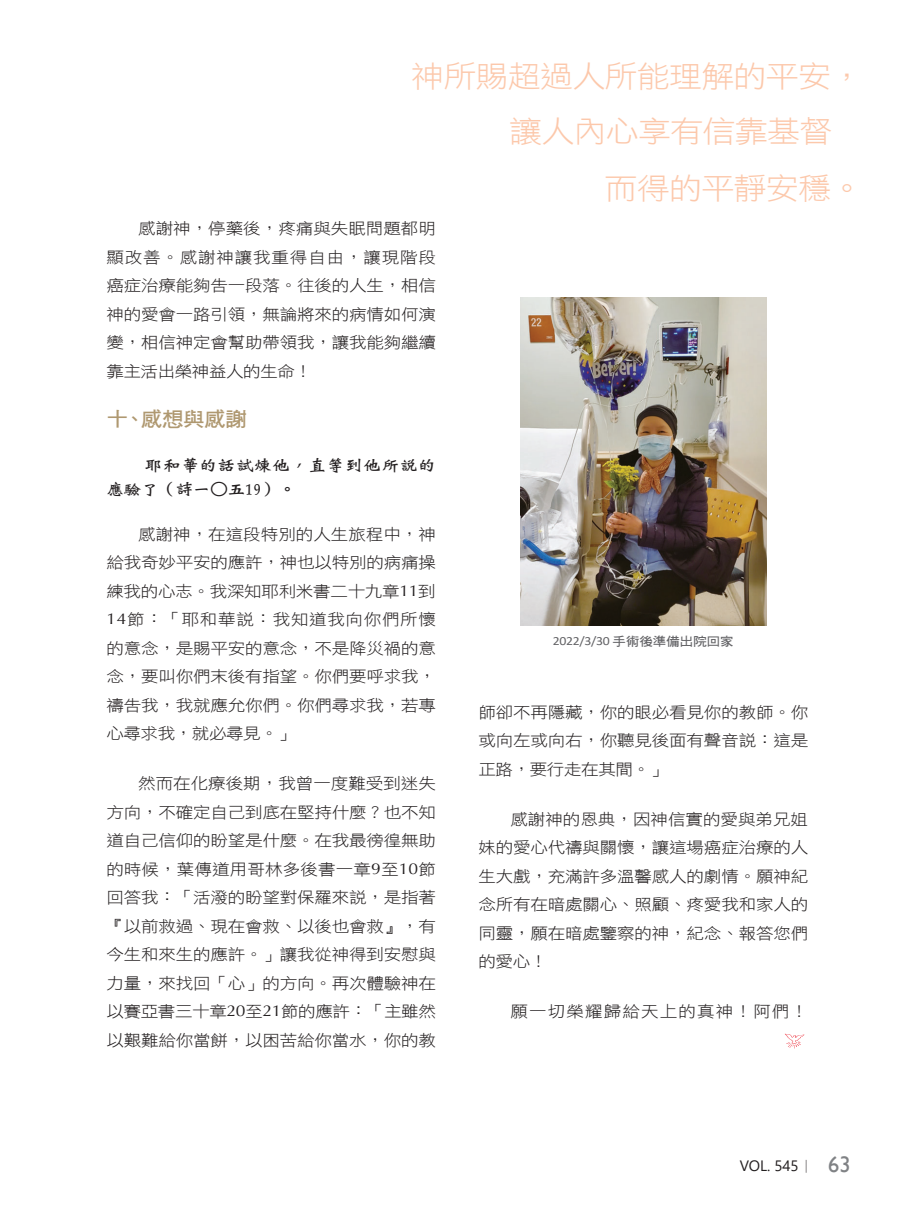
<style>
.page{position:relative;width:906px;height:1217px;background:#fff}
.page>*{position:absolute;margin:0;border:0;box-sizing:border-box;transform-origin:0 0}
.眉批{font:29.7px/55.3px "DF Li Hei W3 WIN BF";letter-spacing:-.025em;color:#fcc8ab;scale:1.11 1}
.大標{font:20.25px "DF Hei W7 WIN BF";letter-spacing:-.03em;color:#af9870;scale:1.08 1}
.Normal經文{font:16.2px/24px "DF Wei Bei W7 WIN BF";letter-spacing:.01em;color:#231f20;scale:1.11 1}
.t1{font:15.75px/28.5px "DF Hei W3 WIN BF";letter-spacing:-.01em;color:#231f20;text-align:justify;scale:1.11 1}
.t2{font:15.75px "DF Hei W3 WIN BF";letter-spacing:.065em;color:#231f20;scale:1.11 1}
.t3{font:15px "Segoe UI";color:#231f20}
.圖說{font:12.45px "Calibri";letter-spacing:-.025em;color:#636366;scale:1.11 1}
.s1{font-family:"Optima"}
.s2{font-family:"DF Hei W7 WIN BF"}
.s3{font-family:"Adobe Ming Std";font-weight:300}
.s4{font-family:"Gill Sans";font-size:22.5px;color:#808285}
</style>
<div class="page">
<img style="left:520px;top:297px;width:246px;height:328px">
<svg style="left:785px;top:1033px;width:19px;height:15px"></svg>
<p class="眉批" style="left:509px;top:48px;width:321px;text-indent:-98px">神所賜超過人所能理解的平安，讓人內心享有信靠基督</p>
<p class="眉批" style="left:604px;top:160px;width:235px">而得的平靜安穩。</p>
<p class="t1" style="left:106px;top:214px;width:298px;text-indent:32px">感謝神，停藥後，疼痛與失眠問題都明顯改善。感謝神讓我重得自由，讓現階段癌症治療能夠告一段落。往後的人生，相信神的愛會一路引領，無論將來的病情如何演變，相信神定會幫助帶領我，讓我能夠繼續靠主活出榮神益人的生命！</p>
<p class="大標" style="left:106px;top:408px;width:132px">十、感想與感謝</p>
<p class="Normal經文" style="left:106px;top:453px;width:298px;text-indent:38px">耶和華的話試煉他，直等到他所說的應驗了（詩一○五19）。</p>
<p class="t1" style="left:106px;top:519px;width:298px;text-indent:32px">感謝神，在這段特別的人生旅程中，神給我奇妙平安的應許，神也以特別的病痛操練我的心志。我深知耶利米書二十九章<span class="s1">11</span>到<span class="s1">14</span>節：「耶和華說：我知道我向你們所懷的意念，是賜平安的意念，不是降災禍的意念，要叫你們末後有指望。你們要呼求我，禱告我，我就應允你們。你們尋求我，若專心尋求我，就必尋見。」</p>
<p class="t1" style="left:106px;top:769px;width:298px;text-indent:32px">然而在化療後期，我曾一度難受到迷失方向，不確定自己到底在堅持什麼？也不知道自己信仰的盼望是什麼。在我最徬徨無助的時候，葉傳道用哥林多後書一章<span class="s1">9</span>至<span class="s1">10</span>節回答我：「活潑的盼望對保羅來說，是指著『以前救過、現在會救、以後也會救』，有今生和來生的應許。」讓我從神得到安慰與力量，來找回「心」的方向。再次體驗神在以賽亞書三十章<span class="s1">20</span>至<span class="s1">21</span>節的應許：「主雖然以艱難給你當餅，以困苦給你當水，你的教</p>
<p class="圖說" style="left:553px;top:632px;width:164px">2022/3/30 <span class="s2">手術後準備出院回家</span></p>
<p class="t1" style="left:478px;top:697px;width:298px">師卻不再隱藏，你的眼必看見你的教師。你或向左或向右，你聽見後面有聲音說：這是正路，要行走在其間。」</p>
<p class="t1" style="left:478px;top:804px;width:298px;text-indent:32px">感謝神的恩典，因神信實的愛與弟兄姐妹的愛心代禱與關懷，讓這場癌症治療的人生大戲，充滿許多溫馨感人的劇情。願神紀念所有在暗處關心、照顧、疼愛我和家人的同靈，願在暗處鑒察的神，紀念、報答您們的愛心！</p>
<p class="t2" style="left:510px;top:1003px;width:270px">願一切榮耀歸給天上的真神！阿們！</p>
<p class="t3" style="left:739px;top:1151px;width:112px">VOL. 545<span class="s3">｜</span> <span class="s4">63</span></p>
</div>
